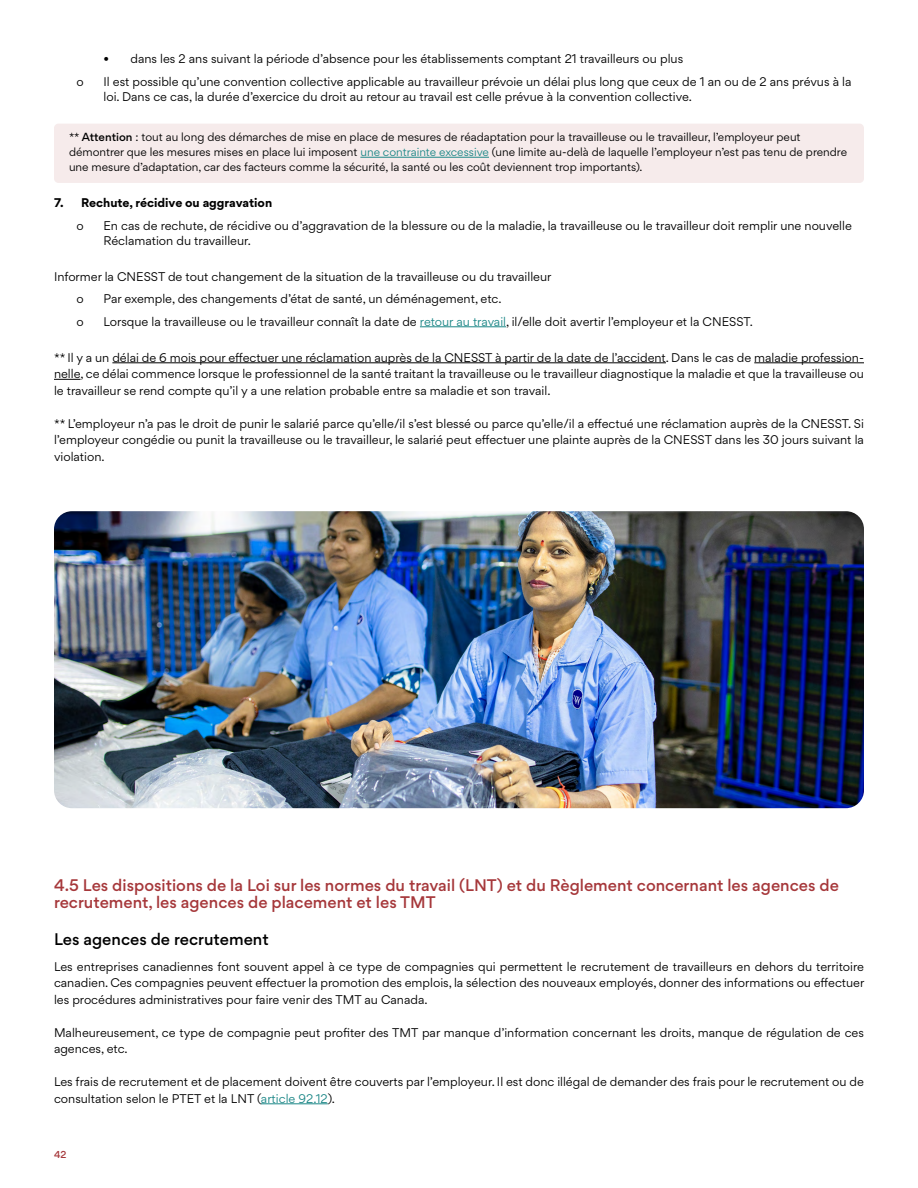
<style>
.page{position:relative;width:918px;height:1188px;background:#fff}
.page>*{position:absolute;margin:0;border:0;box-sizing:border-box;transform-origin:0 0}
.t1{font:500 15px/16.5px "Gordita";color:#a6383b}
.t2{font:500 15px "Gordita";color:#000}
.t3{font:11.25px/16.5px "Gordita";color:#000}
.t4{font:700 11.25px "Gordita";color:#000}
.t5{font:10.5px/15px "Gordita";color:#000}
.t6{font:500 9px "Gordita";color:#a6383b}
.s1{font-weight:500}
.s2{color:#1c8787}
</style>
<div class="page">
<div style="left:54px;top:124px;width:810px;height:59px;background:#f6ebeb;border-radius:4px"></div>
<hr style="left:360px;top:157px;width:129px;height:1px;background:#1c8787">
<hr style="left:420px;top:327px;width:86px;height:1px;background:#1c8787">
<hr style="left:112px;top:363px;width:554px;height:1px;background:#000">
<hr style="left:754px;top:363px;width:110px;height:1px;background:#000">
<svg style="left:54px;top:379px;width:27px;height:1px"></svg>
<hr style="left:261px;top:1104px;width:67px;height:1px;background:#1c8787">
<img style="left:54px;top:511px;width:810px;height:297px">
<p class="t3" style="left:104px;top:47px;width:750px;line-height:22.5px">• dans les 2 ans suivant la période d’absence pour les établissements comptant 21 travailleurs ou plus<br>Il est possible qu’une convention collective applicable au travailleur prévoie un délai plus long que ceux de 1 an ou de 2 ans prévus à la</p>
<p class="t3" style="left:104px;top:88px;width:590px">loi. Dans ce cas, la durée d’exercice du droit au retour au travail est celle prévue à la convention collective.</p>
<p class="t5" style="left:69px;top:129px;width:780px">** <span class="s1">Attention</span> : tout au long des démarches de mise en place de mesures de réadaptation pour la travailleuse ou le travailleur, l’employeur peut démontrer que les mesures mises en place lui imposent <span class="s2">une contrainte excessive</span> (une limite au-delà de laquelle l’employeur n’est pas tenu de prendre une mesure d’adaptation, car des facteurs comme la sécurité, la santé ou les coût deviennent trop importants).</p>
<p class="t4" style="left:54px;top:194px;width:220px">7. Rechute, récidive ou aggravation</p>
<p class="t3" style="left:104px;top:218px;width:750px;line-height:15px">En cas de rechute, de récidive ou d’aggravation de la blessure ou de la maladie, la travailleuse ou le travailleur doit remplir une nouvelle<br>Réclamation du travailleur.</p>
<p class="t3" style="left:104px;top:265px;width:651px;line-height:22.5px;text-indent:-50px">Informer la CNESST de tout changement de la situation de la travailleuse ou du travailleur<br>Par exemple, des changements d’état de santé, un déménagement, etc.<br>Lorsque la travailleuse ou le travailleur connaît la date de <span class="s2">retour au travail</span>, il/elle doit avertir l’employeur et la CNESST.</p>
<p class="t3" style="left:54px;top:349px;width:812px;text-align:justify">** Il y a un délai de 6 mois pour effectuer une réclamation auprès de la CNESST à partir de la date de l’accident. Dans le cas de maladie profession&shy;nelle, ce délai commence lorsque le professionnel de la santé traitant la travailleuse ou le travailleur diagnostique la maladie et que la travailleuse ou le travailleur se rend compte qu’il y a une relation probable entre sa maladie et son travail.</p>
<p class="t3" style="left:54px;top:415px;width:812px;text-align:justify">** L’employeur n’a pas le droit de punir le salarié parce qu’elle/il s’est blessé ou parce qu’elle/il a effectué une réclamation auprès de la CNESST. Si l’employeur congédie ou punit la travailleuse ou le travailleur, le salarié peut effectuer une plainte auprès de la CNESST dans les 30 jours suivant la violation.</p>
<h1 class="t1" style="left:54px;top:877px;width:786px">4.5 Les dispositions de la Loi sur les normes du travail (LNT) et du Règlement concernant les agences de recrutement, les agences de placement et les TMT</h1>
<h1 class="t2" style="left:54px;top:928px;width:216px">Les agences de recrutement</h1>
<p class="t3" style="left:54px;top:958px;width:812px;text-align:justify">Les entreprises canadiennes font souvent appel à ce type de compagnies qui permettent le recrutement de travailleurs en dehors du territoire canadien. Ces compagnies peuvent effectuer la promotion des emplois, la sélection des nouveaux employés, donner des informations ou effectuer les procédures administratives pour faire venir des TMT au Canada.</p>
<p class="t3" style="left:54px;top:1024px;width:811px">Malheureusement, ce type de compagnie peut profiter des TMT par manque d’information concernant les droits, manque de régulation de ces agences, etc.</p>
<p class="t3" style="left:54px;top:1073px;width:811px">Les frais de recrutement et de placement doivent être couverts par l’employeur. Il est donc illégal de demander des frais pour le recrutement ou de consultation selon le PTET et la LNT (<span class="s2">article 92.12</span>).</p>
<p class="t6" style="left:54px;top:1148px;width:14px">42</p>
</div>
